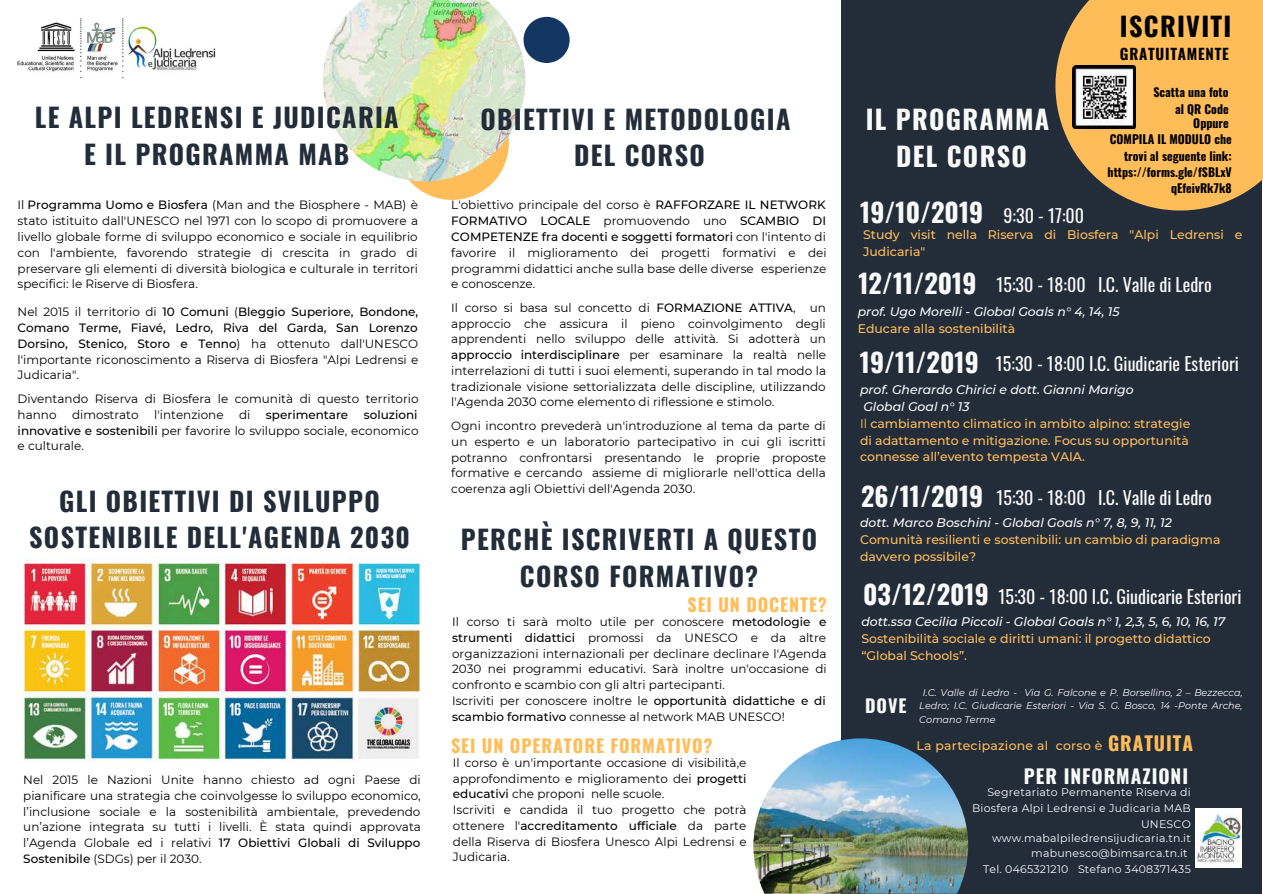
<style>
.page{position:relative;width:1263px;height:894px;background:#fff}
.page>*{position:absolute;margin:0;border:0;box-sizing:border-box;transform-origin:0 0}
.t1{font:700 26.25px/36.2px "Oswald";letter-spacing:.05em;color:#232d3a;text-align:center}
.t2{font:700 26.25px/36.2px "Oswald";letter-spacing:.05em;color:#fafafa;text-align:center}
.t3{font:700 26.25px "Oswald";letter-spacing:.05em;color:#000}
.t4{font:700 19.2px "Oswald";letter-spacing:.05em;color:#fafafa}
.t5{font:18px "Oswald";color:#fafafa}
.t6{font:700 18px "Oswald";letter-spacing:.05em;color:#ffbd59}
.t7{font:700 18px "Oswald";color:#fafafa}
.t8{font:700 15px "Oswald";letter-spacing:.05em;color:#000}
.t9{font:500 12.45px/16.8px "Montserrat";color:#ffbd59}
.t10{font:italic 500 12.45px "Montserrat";color:#fafafa}
.t11{font:500 12.45px "Montserrat";letter-spacing:.02em;color:#ffbd59}
.t12{font:12px/15.8px "Montserrat";color:#000;text-align:justify}
.t13{font:700 12px/16.2px "Oswald";color:#000;text-align:right}
.t14{font:500 12px "Montserrat";color:#000}
.t15{font:10.95px/15.8px "Montserrat";letter-spacing:.02em;color:#fafafa;text-align:right}
.t16{font:italic 9.75px/13.2px "Montserrat";color:#fafafa;text-align:justify}
.s1{font-weight:500}
.s2{font-weight:400;font-size:18px}
.s3{font-weight:700;font-size:26.25px}
.s4{font-style:italic;color:#fafafa}
.s5{font-weight:400}
.s6{font-family:"Oswald";font-weight:700;font-size:19.2px}
</style>
<div class="page">
<svg style="left:410px;top:181px;width:85px;height:19px"></svg>
<svg style="left:525px;top:17px;width:45px;height:46px"></svg>
<img style="left:323px;top:0;width:202px;height:181px">
<img style="left:23px;top:557px;width:398px;height:205px">
<div style="left:841px;top:0;width:421px;height:893px;background:#232d3a"></div>
<svg style="left:1055px;top:0;width:208px;height:210px;background:#e2aa54"></svg>
<img style="left:753px;top:738px;width:215px;height:155px">
<img style="left:17px;top:18px;width:199px;height:61px">
<img style="left:1196px;top:808px;width:46px;height:58px">
<img style="left:1073px;top:66px;width:63px;height:63px">
<h1 class="t1" style="left:35px;top:98px;width:366px">LE ALPI LEDRENSI E JUDICARIA<br>E IL PROGRAMMA MAB</h1>
<p class="t12" style="left:18px;top:197px;width:402px">Il <span class="s1">Programma Uomo e Biosfera</span> (Man and the Biosphere - MAB) è stato istituito dall'UNESCO nel 1971 con lo scopo di promuovere a livello globale forme di sviluppo economico e sociale in equilibrio con l'ambiente, favorendo strategie di crescita in grado di preservare gli elementi di diversità biologica e culturale in territori specifici: le Riserve di Biosfera.</p>
<p class="t12" style="left:18px;top:304px;width:402px">Nel 2015 il territorio di <span class="s1">10 Comuni</span> (<span class="s1">Bleggio Superiore, Bondone, Comano Terme, Fiavé, Ledro, Riva del Garda, San Lorenzo Dorsino, Stenico, Storo e Tenno</span>) ha ottenuto dall'UNESCO l'importante riconoscimento a Riserva di Biosfera "Alpi Ledrensi e Judicaria".</p>
<p class="t12" style="left:18px;top:391px;width:402px">Diventando Riserva di Biosfera le comunità di questo territorio hanno</p>
<p class="t12" style="left:18px;top:406px;width:402px;text-indent:346px"><span class="s1">soluzioni innovative e sostenibili</span> per favorire lo sviluppo sociale, economico e culturale.</p>
<h1 class="t1" style="left:29px;top:482px;width:382px">GLI OBIETTIVI DI SVILUPPO<br>SOSTENIBILE DELL'AGENDA 2030</h1>
<p class="t12" style="left:72px;top:406px;width:68px">dimostrato</p>
<p class="t12" style="left:154px;top:406px;width:71px">l'intenzione</p>
<p class="t12" style="left:239px;top:406px;width:13px">di</p>
<p class="t14" style="left:266px;top:407px;width:84px">sperimentare</p>
<p class="t12" style="left:23px;top:771px;width:399px">Nel 2015 le Nazioni Unite hanno chiesto ad ogni Paese di pianificare una strategia che coinvolgesse lo sviluppo economico, l’inclusione sociale e la sostenibilità ambientale, prevedendo un’azione integrata su tutti i livelli. È stata quindi approvata l’Agenda Globale ed i relativi <span class="s1">17 Obiettivi Globali di Sviluppo Sostenibile</span> (SDGs) per il 2030.</p>
<h1 class="t1" style="left:480px;top:100px;width:312px">OBIETTIVI E METODOLOGIA<br>DEL CORSO</h1>
<p class="t12" style="left:451px;top:197px;width:377px">L'obiettivo principale del corso è <span class="s1">RAFFORZARE IL NETWORK FORMATIVO LOCALE</span> promuovendo uno <span class="s1">SCAMBIO DI COMPETENZE fra docenti e soggetti formatori</span> con l'intento di favorire il miglioramento dei progetti formativi e dei programmi didattici anche sulla base delle diverse esperienze e conoscenze.</p>
<p class="t12" style="left:451px;top:299px;width:376px">Il corso si basa sul concetto di <span class="s1">FORMAZIONE ATTIVA</span>, un approccio che assicura il pieno coinvolgimento degli apprendenti nello sviluppo delle attività. Si adotterà un <span class="s1">approccio interdisciplinare</span> per esaminare la realtà nelle interrelazioni di tutti i suoi elementi, superando in tal modo la tradizionale visione settorializzata delle discipline, utilizzando l'Agenda 2030 come elemento di riflessione e stimolo.</p>
<p class="t12" style="left:451px;top:418px;width:376px">Ogni incontro prevederà un'introduzione al tema da parte di un esperto e un laboratorio partecipativo in cui gli iscritti potranno confrontarsi presentando le proprie proposte formative e cercando assieme di migliorarle nell'ottica della coerenza agli Obiettivi dell'Agenda 2030.</p>
<h1 class="t1" style="left:461px;top:520px;width:358px">PERCHÈ ISCRIVERTI A QUESTO<br>CORSO FORMATIVO?</h1>
<h3 class="t6" style="left:688px;top:590px;width:141px">SEI UN DOCENTE?</h3>
<p class="t12" style="left:452px;top:613px;width:376px;text-align:left">Il corso ti sarà molto utile per conoscere <span class="s1">metodologie e strumenti didattici</span> promossi da UNESCO e da altre organizzazioni internazionali per declinare declinare l'Agenda 2030 nei programmi educativi. Sarà inoltre un'occasione di confronto e scambio con gli altri partecipanti.<br>Iscriviti per conoscere inoltre le <span class="s1">opportunità didattiche e di scambio formativo</span> connesse al network MAB UNESCO!</p>
<h3 class="t6" style="left:451px;top:730px;width:263px">SEI UN OPERATORE FORMATIVO?</h3>
<p class="t12" style="left:453px;top:754px;width:295px;text-align:left">Il corso è un'importante occasione di visibilità,e approfondimento e miglioramento dei <span class="s1">progetti educativi</span> che proponi nelle scuole.<br>Iscriviti e candida il tuo progetto che potrà ottenere l'<span class="s1">accreditamento ufficiale</span> da parte della Riserva di Biosfera Unesco Alpi Ledrensi e Judicaria.</p>
<h1 class="t2" style="left:866px;top:100px;width:185px">IL PROGRAMMA<br>DEL CORSO</h1>
<h1 class="t2" style="left:860px;top:193px;width:226px">19/10/2019 <span class="s2">9:30 - 17:00</span></h1>
<h1 class="t3" style="left:1120px;top:6px;width:113px">ISCRIVITI</h1>
<p class="t8" style="left:1120px;top:42px;width:110px">GRATUITAMENTE</p>
<p class="t13" style="left:1153px;top:83px;width:77px">Scatta una foto al QR Code</p>
<p class="t13" style="left:1108px;top:114px;width:126px">Oppure<br>COMPILA IL MODULO che trovi al seguente link: https://forms.gle/fSBLxV qEfeivRk7k8</p>
<p class="t9" style="left:863px;top:226px;width:381px">Study visit nella Riserva di Biosfera "Alpi Ledrensi e<br>Judicaria"</p>
<h3 class="t5" style="left:858px;top:270px;width:355px"><span class="s3">12/11/2019</span> 15:30 - 18:00 I.C. Valle di Ledro</h3>
<p class="t10" style="left:858px;top:304px;width:263px">prof. Ugo Morelli - Global Goals n° 4, 14, 15</p>
<p class="t9" style="left:858px;top:320px;width:159px">Educare alla sostenibilità</p>
<h3 class="t5" style="left:860px;top:349px;width:381px"><span class="s3">19/11/2019</span> 15:30 - 18:00 I.C. Giudicarie Esteriori</h3>
<p class="t9" style="left:860px;top:381px;width:332px"><span class="s4">prof. Gherardo Chirici e dott. Gianni Marigo<br>Global Goal n° 13<br></span><span class="s5">Il</span> cambiamento climatico in ambito alpino: strategie di adattamento e mitigazione. Focus su opportunità connesse all’evento tempesta VAIA.</p>
<h3 class="t5" style="left:861px;top:483px;width:352px"><span class="s3">26/11/2019</span> 15:30 - 18:00 I.C. Valle di Ledro</h3>
<p class="t10" style="left:860px;top:514px;width:313px">dott. Marco Boschini - Global Goals n° 7, 8, 9, 11, 12</p>
<p class="t9" style="left:860px;top:531px;width:362px">Comunità resilienti e sostenibili: un cambio di paradigma davvero possibile?</p>
<h1 class="t2" style="left:863px;top:575px;width:127px">03/12/2019</h1>
<p class="t10" style="left:861px;top:614px;width:365px">dott.ssa Cecilia Piccoli - Global Goals n° 1, 2,3, 5, 6, 10, 16, 17</p>
<p class="t9" style="left:861px;top:630px;width:351px">Sostenibilità sociale e diritti umani: il progetto didattico “Global Schools”.</p>
<h3 class="t5" style="left:998px;top:582px;width:245px">15:30 - 18:00 I.C. Giudicarie Esteriori</h3>
<h3 class="t7" style="left:865px;top:691px;width:43px">DOVE</h3>
<p class="t16" style="left:919px;top:685px;width:325px;text-indent:4px">I.C. Valle di Ledro - Via G. Falcone e P. Borsellino, 2 – Bezzecca, Ledro; I.C. Giudicarie Esteriori - Via S. G. Bosco, 14 -Ponte Arche, Comano Terme</p>
<p class="t11" style="left:917px;top:737px;width:278px">La partecipazione al corso è <span class="s6">GRATUITA</span></p>
<h2 class="t4" style="left:1024px;top:760px;width:166px">PER INFORMAZIONI</h2>
<p class="t15" style="left:972px;top:784px;width:220px">Segretariato Permanente Riserva di<br>Biosfera Alpi Ledrensi e Judicaria MAB<br>UNESCO</p>
<p class="t15" style="left:983px;top:829px;width:209px">www.mabalpiledrensijudicaria.tn.it mabunesco@bimsarca.tn.it<br>Tel. 0465321210 Stefano 3408371435</p>
</div>
